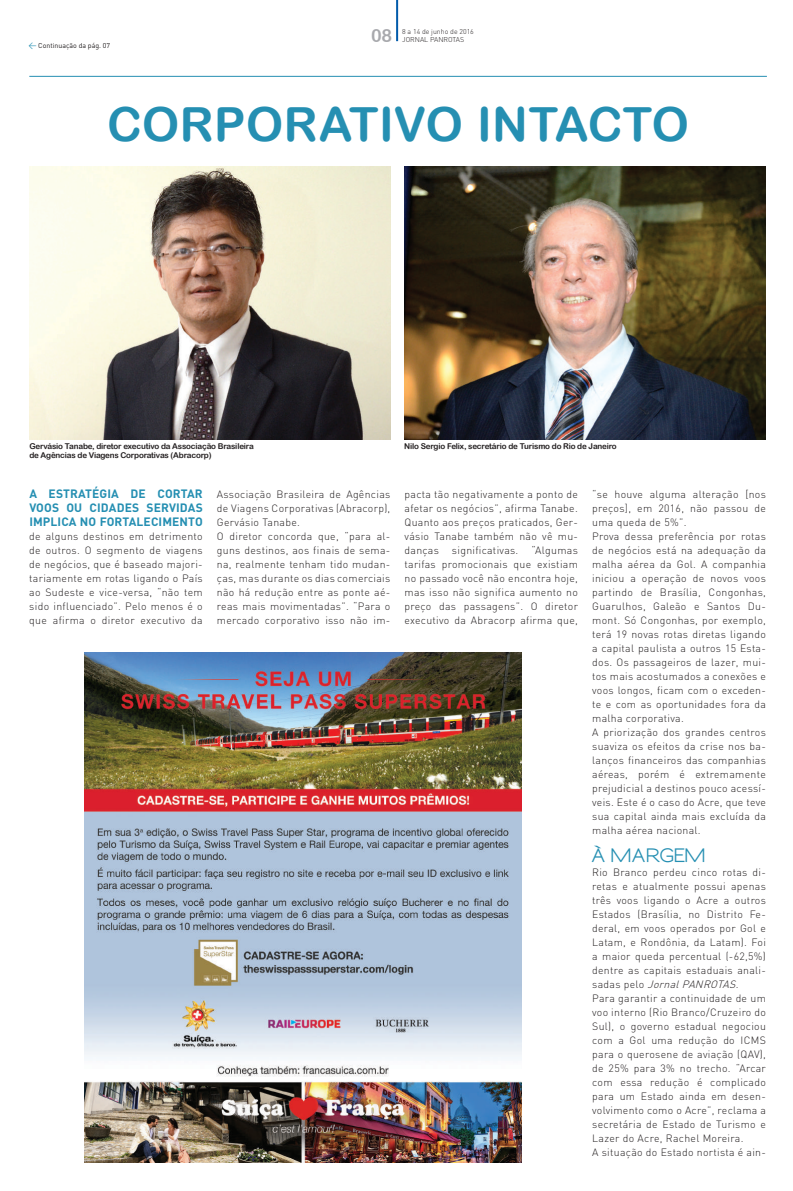
<style>
.page{position:relative;width:793px;height:1191px;background:#fff}
.page>*{position:absolute;margin:0;border:0;box-sizing:border-box;transform-origin:0 0}
.t1{font:47px "Arial Rounded MT Bold";letter-spacing:.01em;color:#258fb2}
.t2{font:700 18px "Sansumi";color:#258fb2}
.t3{font:18px "Arial Rounded MT Bold";color:#a8a9ad}
.t4{font:700 12px/14px "DIN";letter-spacing:.01em;color:#258fb2;text-align:justify}
.t5{font:300 10.5px/14px "DIN";letter-spacing:.03em;color:#231f20}
.t6{font:8px/9.6px "Arial Rounded MT Bold";letter-spacing:-.02em;color:#231f20}
.t7{font:300 7px/7.5px "DIN";color:#231f20}
.t8{font:7px "DIN";color:#231f20}
.s1{font-size:8px;color:#258fb2}
.s2{font-style:italic}
</style>
<div class="page">
<hr style="left:396px;top:0;width:2px;height:41px;background:#015aaa">
<img style="left:85px;top:652px;width:436px;height:510px">
<img style="left:404px;top:166px;width:361px;height:274px">
<img style="left:29px;top:166px;width:361px;height:274px">
<hr style="left:29px;top:76px;width:737px;height:1px;background:#258fb2">
<p class="t8" style="left:28px;top:41px;width:83px"><span class="s1">&lt;</span> Continuação da pág. 07</p>
<h2 class="t3" style="left:371px;top:24px;width:22px">08</h2>
<p class="t7" style="left:402px;top:28px;width:73px">8 a 14 de junho de 2016<br>JORNAL PANROTAS</p>
<h1 class="t1" style="left:107px;top:96px;width:583px">CORPORATIVO INTACTO</h1>
<p class="t6" style="left:29px;top:441px;width:226px">Gervásio Tanabe, diretor executivo da Associação Brasileira de Agências de Viagens Corporativas (Abracorp)</p>
<p class="t6" style="left:404px;top:441px;width:214px">Nilo Sergio Felix, secretário de Turismo do Rio de Janeiro</p>
<p class="t5" style="left:592px;top:487px;width:175px">“se houve alguma alteração [nos preços], em 2016, não passou de uma queda de 5%”.<br>Prova dessa preferência por rotas de negócios está na adequação da malha aérea da Gol. A companhia iniciou a operação de novos voos partindo de Brasília, Congonhas,<br>Guarulhos, Galeão e Santos Du&shy;mont. Só Congonhas, por exemplo, terá 19 novas rotas diretas ligando a capital paulista a outros 15 Esta&shy;dos. Os passageiros de lazer, mui&shy;tos mais acostumados a conexões e voos longos, ficam com o exceden&shy;te e com as oportunidades fora da malha corporativa.<br>A priorização dos grandes centros suaviza os efeitos da crise nos ba&shy;lanços financeiros das companhias aéreas, porém é extremamente prejudicial a destinos pouco acessí&shy;veis. Este é o caso do Acre, que teve sua capital ainda mais excluída da malha aérea nacional.</p>
<h2 class="t2" style="left:592px;top:845px;width:116px">À MARGEM</h2>
<p class="t5" style="left:592px;top:865px;width:175px">Rio Branco perdeu cinco rotas di&shy;retas e atualmente possui apenas três voos ligando o Acre a outros<br>Estados (Brasília, no Distrito Fe&shy;deral, em voos operados por Gol e<br>Latam, e Rondônia, da Latam). Foi a maior queda percentual (-62,5%) dentre as capitais estaduais anali&shy;s a d a s p e l o <span class="s2">JornalPANROTAS</span>.<br>Para garantir a continuidade de um voo interno (Rio Branco/Cruzeiro do<br>Sul), o governo estadual negociou com a Gol uma redução do ICMS para o querosene de aviação (QAV), de 25% para 3% no trecho. “Arcar com essa redução é complicado para um Estado ainda em desen&shy;volvimento como o Acre”, reclama a secretária de Estado de Turismo e<br>Lazer do Acre, Rachel Moreira.<br>A situação do Estado nortista é ain-</p>
<p class="t4" style="left:29px;top:486px;width:175px">A ESTRATÉGIA DE CORTAR VOOS OU CIDADES SERVIDAS IMPLICA NO FORTALECIMENTO</p>
<p class="t5" style="left:29px;top:529px;width:175px;text-align:justify">de alguns destinos em detrimento de outros. O segmento de viagens de negócios, que é baseado majori&shy;tariamente em rotas ligando o País ao Sudeste e vice-versa, “não tem sido influenciado”. Pelo menos é o que afirma o diretor executivo da</p>
<p class="t5" style="left:217px;top:487px;width:175px">Associação Brasileira de Agências de Viagens Corporativas (Abracorp),<br>Gervásio Tanabe.<br>O diretor concorda que, “para al&shy;guns destinos, aos finais de sema&shy;na, realmente tenham tido mudan&shy;ças, mas durante os dias comerciais não há redução entre as ponte aé&shy;reas mais movimentadas”. “Para o mercado corporativo isso não im-</p>
<p class="t5" style="left:404px;top:487px;width:175px;text-align:justify">pacta tão negativamente a ponto de afetar os negócios”, afirma Tanabe.<br>Quanto aos preços praticados, Ger&shy;vásio Tanabe também não vê mu&shy;danças significativas. “Algumas tarifas promocionais que existiam no passado você não encontra hoje, mas isso não significa aumento no preço das passagens”. O diretor executivo da Abracorp afirma que,</p>
</div>
